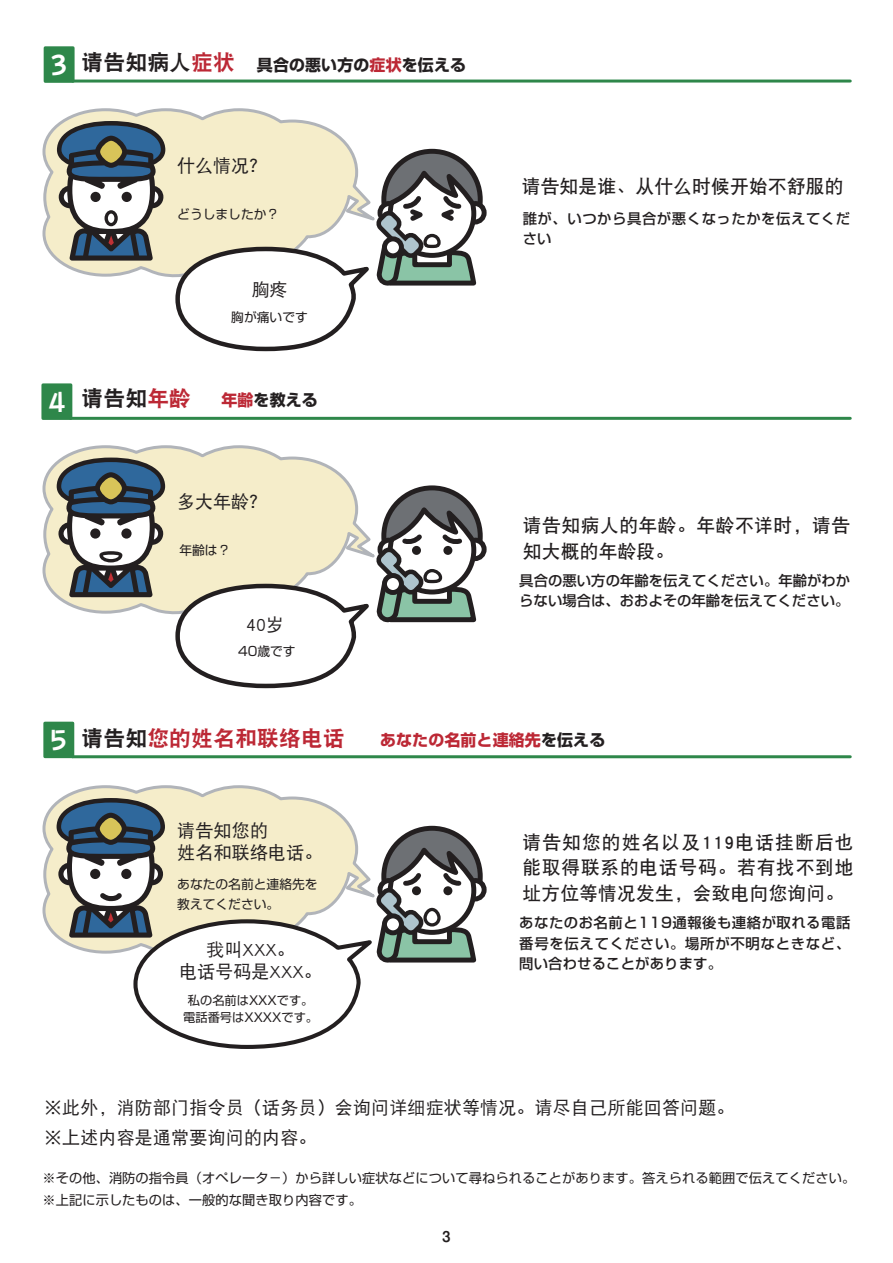
<style>
.page{position:relative;width:893px;height:1263px;background:#fff}
.page>*{position:absolute;margin:0;border:0;box-sizing:border-box;transform-origin:0 0}
.t1{font:700 25.5px "Taka Hand Std";color:#fff}
.t2{font:21.75px "DF Hei GB W9";letter-spacing:.01em;color:#231f20}
.t3{font:21.75px "DF Hei GB W9";letter-spacing:.01em;color:#bc2835}
.t4{font:18.75px/25.5px "DF Hei GB W7";letter-spacing:.03em;color:#231f20}
.t5{font:18.75px "DF Hei GB W7";letter-spacing:.01em;color:#231f20}
.t6{font:18px/30.2px "DF Hei GB W5";letter-spacing:.01em;color:#231f20}
.t7{font:700 15.9px "Shin Go Pro";letter-spacing:.01em;color:#231f20}
.t8{font:700 15.9px "Shin Go Pro";letter-spacing:.01em;color:#bc2835}
.t9{font:500 14.4px/20.2px "Shin Go Pro";letter-spacing:.01em;color:#231f20}
.t10{font:500 14.4px/20.2px "Shin Go Pro";letter-spacing:.04em;color:#231f20}
.t11{font:700 13.5px "Shin M Go Pro De";color:#221e1e}
.t12{font:13.2px/21.3px "Shin Go Pro";letter-spacing:.01em;color:#231f20}
.t13{font:12.75px/19.2px "Shin Go Pro";color:#231f20}
.t14{font:12.15px/17.5px "Shin Go Pro";color:#231f20;text-align:center}
.s1{color:#bc2835}
.s2{color:#231f20}
</style>
<div class="page">
<svg style="left:42px;top:785px;width:265px;height:153px"></svg>
<svg style="left:42px;top:445px;width:307px;height:170px"></svg>
<svg style="left:42px;top:108px;width:308px;height:170px"></svg>
<svg style="left:57px;top:458px;width:108px;height:139px"></svg>
<svg style="left:173px;top:483px;width:314px;height:206px"></svg>
<div style="left:45px;top:48px;width:28px;height:33px;background:#2e874a"></div>
<div style="left:44px;top:46px;width:31px;height:37px;border:3px solid #2e874a"></div>
<div style="left:43px;top:385px;width:28px;height:33px;background:#2e874a"></div>
<div style="left:41px;top:383px;width:31px;height:37px;border:3px solid #2e874a"></div>
<div style="left:45px;top:723px;width:28px;height:34px;background:#2e874a"></div>
<div style="left:43px;top:722px;width:31px;height:36px;border:3px solid #2e874a"></div>
<svg style="left:173px;top:146px;width:314px;height:206px"></svg>
<svg style="left:57px;top:798px;width:430px;height:251px"></svg>
<svg style="left:57px;top:121px;width:108px;height:140px"></svg>
<hr style="left:73px;top:80px;width:777px;height:3px;background:#2e874a">
<hr style="left:71px;top:417px;width:779px;height:3px;background:#2e874a">
<hr style="left:72px;top:755px;width:778px;height:3px;background:#2e874a">
<h1 class="t1" style="left:46px;top:47px;width:27px">３</h1>
<h2 class="t2" style="left:81px;top:50px;width:155px">请告知病人<span class="s1">症状</span></h2>
<p class="t7" style="left:257px;top:52px;width:211px">具合の悪い方の<span class="s1">症状</span>を伝える</p>
<p class="t6" style="left:177px;top:150px;width:91px">什么情况？</p>
<p class="t13" style="left:177px;top:203px;width:104px">どうしましたか？</p>
<p class="t6" style="left:252px;top:274px;width:37px">胸疼</p>
<p class="t13" style="left:231px;top:306px;width:78px">胸が痛いです</p>
<h1 class="t1" style="left:44px;top:384px;width:27px">４</h1>
<h2 class="t2" style="left:81px;top:387px;width:111px">请告知<span class="s1">年龄</span></h2>
<p class="t7" style="left:221px;top:388px;width:98px"><span class="s1">年齢</span>を教える</p>
<p class="t6" style="left:177px;top:486px;width:91px">多大年龄？</p>
<p class="t13" style="left:179px;top:539px;width:53px">年齢は？</p>
<p class="t6" style="left:246px;top:609px;width:39px">40岁</p>
<p class="t13" style="left:238px;top:640px;width:59px">40歳です</p>
<h1 class="t1" style="left:46px;top:723px;width:27px">５</h1>
<h2 class="t3" style="left:81px;top:726px;width:265px"><span class="s2">请告知</span>您的姓名和联络电话</h2>
<p class="t6" style="left:177px;top:819px;width:147px;line-height:21.8px">请告知您的<br>姓名和联络电话。</p>
<p class="t13" style="left:177px;top:873px;width:142px">あなたの名前と連絡先を教えてください。</p>
<p class="t6" style="left:180px;top:938px;width:144px;line-height:22.5px;text-align:center">我叫XXX。<br>电话号码是XXX。</p>
<p class="t14" style="left:183px;top:990px;width:136px">私の名前はXXXです。電話番号はXXXXです。</p>
<h3 class="t5" style="left:522px;top:177px;width:323px">请告知是谁、从什么时候开始不舒服的</h3>
<p class="t10" style="left:523px;top:206px;width:329px">誰が、いつから具合が悪くなったかを伝えてください</p>
<h3 class="t4" style="left:523px;top:512px;width:329px">请告知病人的年龄。年龄不详时，请告知大概的年龄段。</h3>
<p class="t9" style="left:519px;top:568px;width:333px">具合の悪い方の年齢を伝えてください。年齢がわからない場合は、おおよその年齢を伝えてください。</p>
<p class="t8" style="left:380px;top:727px;width:227px">あなたの名前と連絡先<span class="s2">を伝える</span></p>
<h3 class="t4" style="left:522px;top:829px;width:333px;text-align:justify">请告知您的姓名以及119电话挂断后也能取得联系的电话号码。若有找不到地址方位等情况发生，会致电向您询问。</h3>
<p class="t9" style="left:519px;top:911px;width:333px;text-align:justify">あなたのお名前と119通報後も連絡が取れる電話番号を伝えてください。場所が不明なときなど、問い合わせることがあります。</p>
<p class="t6" style="left:44px;top:1092px;width:692px">※此外，消防部门指令员（话务员）会询问详细症状等情况。请尽自己所能回答问题。※上述内容是通常要询问的内容。</p>
<p class="t12" style="left:42px;top:1166px;width:814px">※その他、消防の指令員（オペレータ－）から詳しい症状などについて尋ねられることがあります。答えられる範囲で伝えてください。※上記に示したものは、一般的な聞き取り内容です。</p>
<p class="t11" style="left:442px;top:1226px;width:10px">3</p>
</div>
